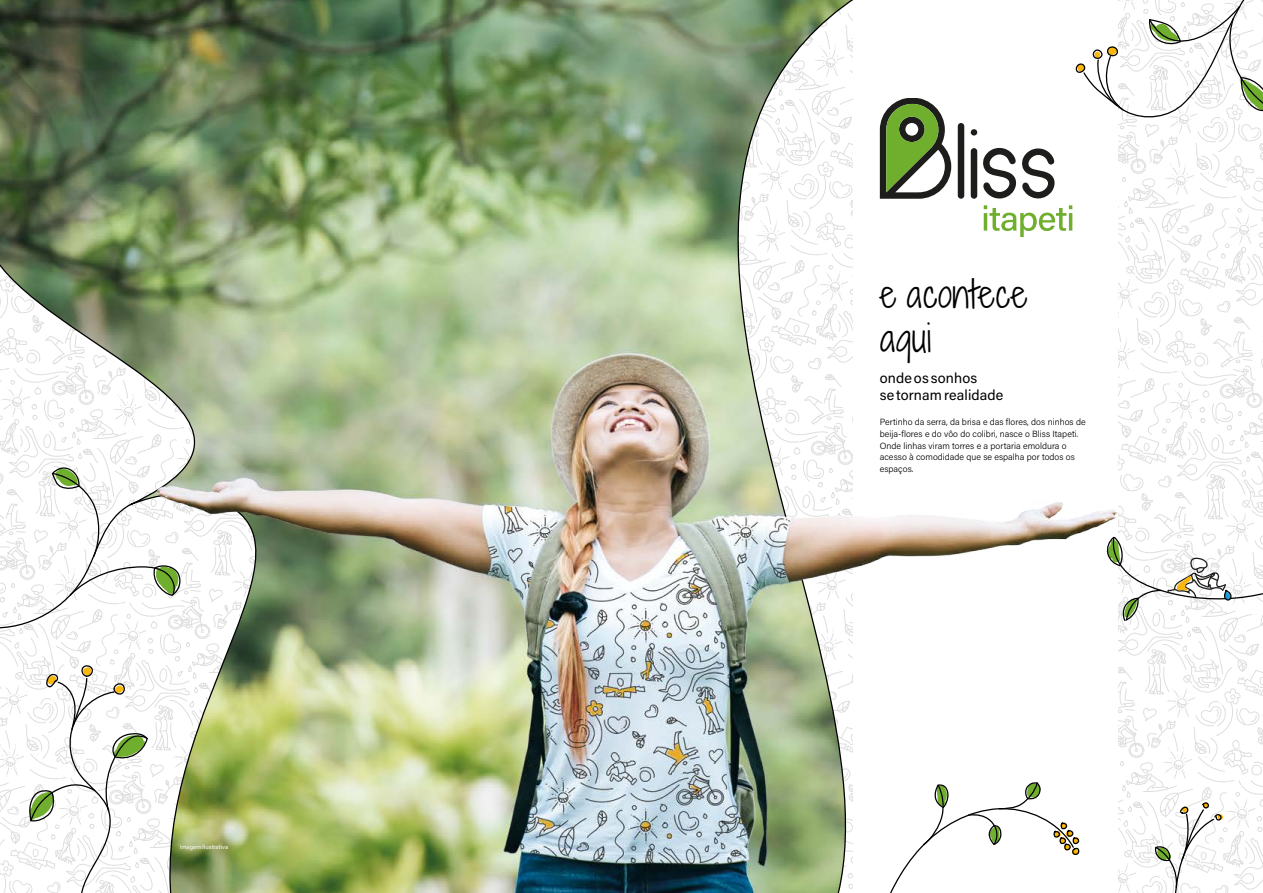
<style>
.page{position:relative;width:1263px;height:893px;background:#fff}
.page>*{position:absolute;margin:0;border:0;box-sizing:border-box;transform-origin:0 0}
.t1{font:36.15px/43.3px "Shadows Into Light Two";letter-spacing:.015em;color:#000}
.t2{font:14.4px/17.2px "Acumin Variable Concept";letter-spacing:.03em;color:#000}
.t3{font:9px/11.7px "Acumin Variable Concept";letter-spacing:.01em;color:#000}
.t4{font:6px "Acumin Variable Concept";letter-spacing:.03em;color:#fff}
</style>
<div class="page">
<img style="left:0;top:0;width:1263px;height:893px">
<svg style="left:880px;top:99px;width:71px;height:100px"></svg>
<div style="left:958px;top:123px;width:6px;height:76px;background:#1d1d1c;border-radius:3px"></div>
<div style="left:971px;top:148px;width:6px;height:51px;background:#1d1d1c;border-radius:3px"></div>
<div style="left:971px;top:129px;width:6px;height:7px;background:#1d1d1c;border-radius:50%"></div>
<svg style="left:982px;top:148px;width:74px;height:51px"></svg>
<svg style="left:984px;top:205px;width:88px;height:31px"></svg>
<p class="t4" style="left:180px;top:843px;width:50px">Imagem Ilustrativa</p>
<h1 class="t1" style="left:880px;top:272px;width:149px">e acontece aqui</h1>
<h2 class="t2" style="left:880px;top:368px;width:125px">onde os sonhos<br>se tornam realidade</h2>
<p class="t3" style="left:880px;top:416px;width:207px">Pertinho da serra, da brisa e das flores, dos ninhos de beija-flores e do vôo do colibri, nasce o Bliss Itapeti.<br>Onde linhas viram torres e a portaria emoldura o acesso à comodidade que se espalha por todos os espaços.</p>
</div>
